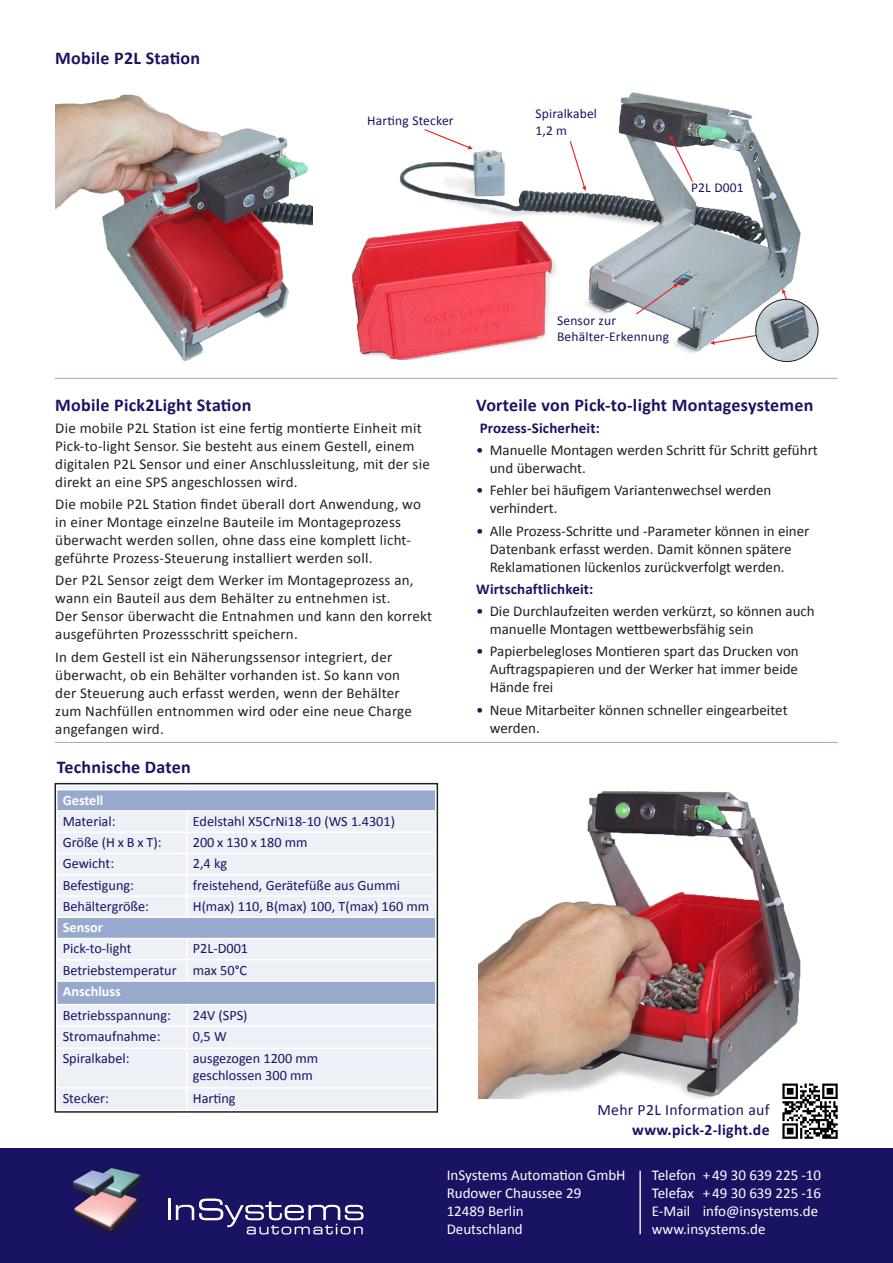
<style>
.page{position:relative;width:893px;height:1263px;background:#fff}
.page>*{position:absolute;margin:0;border:0;box-sizing:border-box;transform-origin:0 0}
.t1{font:700 18px "Calibri";letter-spacing:.015em;color:#191364}
.t2{font:15.75px "Calibri";letter-spacing:.02em;color:#191364}
.t3{font:700 15.75px "Calibri";letter-spacing:.02em;color:#191364}
.t4{font:15px/18px "Calibri";letter-spacing:.015em;color:#231f20}
.t5{font:15px/18px "Calibri";color:#fff}
.t6{font:700 15px "Calibri";letter-spacing:.01em;color:#191364}
.t7{font:14.25px/21.3px "Calibri";color:#191364;text-align:right}
.t8{font:700 14.25px "Calibri";color:#fff}
.t9{font:13.5px/16.2px "Calibri";letter-spacing:.015em;color:#191364}
.s1{color:#191364}
</style>
<div class="page">
<div style="left:0;top:1148px;width:893px;height:115px;background:#191364"></div>
<hr style="left:168px;top:1199px;width:3px;height:21px;background:#fff">
<svg style="left:176px;top:1198px;width:188px;height:36px"></svg>
<img style="left:73px;top:1168px;width:67px;height:63px">
<hr style="left:639px;top:1171px;width:2px;height:63px;background:#fff">
<hr style="left:55px;top:378px;width:783px;height:1px;background:#98a9ce">
<hr style="left:55px;top:742px;width:783px;height:1px;background:#98a9ce">
<div style="left:58px;top:786px;width:377px;height:324px;background:#edf0f6"></div>
<svg style="left:58px;top:790px;width:377px;height:148px;background:#d4dbea"></svg>
<div style="left:57px;top:981px;width:379px;height:24px;background:#98a9ce"></div>
<hr style="left:56px;top:789px;width:131px;height:1px;background:#fff">
<hr style="left:187px;top:789px;width:250px;height:1px;background:#fff">
<hr style="left:56px;top:810px;width:131px;height:2px;background:#fff">
<hr style="left:187px;top:810px;width:250px;height:2px;background:#fff">
<svg style="left:186px;top:812px;width:2px;height:19px"></svg>
<hr style="left:56px;top:831px;width:131px;height:2px;background:#fff">
<hr style="left:187px;top:831px;width:250px;height:2px;background:#fff">
<hr style="left:186px;top:833px;width:2px;height:20px;background:#fff">
<hr style="left:56px;top:853px;width:131px;height:1px;background:#fff">
<hr style="left:187px;top:853px;width:250px;height:1px;background:#fff">
<hr style="left:186px;top:854px;width:2px;height:20px;background:#fff">
<hr style="left:56px;top:874px;width:131px;height:1px;background:#fff">
<hr style="left:187px;top:874px;width:250px;height:1px;background:#fff">
<hr style="left:186px;top:875px;width:2px;height:20px;background:#fff">
<hr style="left:56px;top:895px;width:131px;height:2px;background:#fff">
<hr style="left:187px;top:895px;width:250px;height:2px;background:#fff">
<svg style="left:186px;top:897px;width:2px;height:19px"></svg>
<hr style="left:56px;top:916px;width:131px;height:2px;background:#fff">
<hr style="left:187px;top:916px;width:250px;height:2px;background:#fff">
<hr style="left:56px;top:938px;width:131px;height:1px;background:#fff">
<hr style="left:187px;top:938px;width:250px;height:1px;background:#fff">
<hr style="left:186px;top:939px;width:2px;height:20px;background:#fff">
<hr style="left:56px;top:959px;width:131px;height:1px;background:#fff">
<hr style="left:187px;top:959px;width:250px;height:1px;background:#fff">
<hr style="left:186px;top:960px;width:2px;height:20px;background:#fff">
<hr style="left:56px;top:980px;width:131px;height:2px;background:#fff">
<hr style="left:187px;top:980px;width:250px;height:2px;background:#fff">
<hr style="left:56px;top:1004px;width:131px;height:1px;background:#fff">
<hr style="left:187px;top:1004px;width:250px;height:1px;background:#fff">
<hr style="left:186px;top:1005px;width:2px;height:20px;background:#fff">
<hr style="left:56px;top:1025px;width:131px;height:2px;background:#fff">
<hr style="left:187px;top:1025px;width:250px;height:2px;background:#fff">
<hr style="left:186px;top:1027px;width:2px;height:20px;background:#fff">
<hr style="left:56px;top:1047px;width:131px;height:2px;background:#fff">
<hr style="left:187px;top:1047px;width:250px;height:2px;background:#fff">
<hr style="left:186px;top:1049px;width:2px;height:38px;background:#fff">
<hr style="left:56px;top:1087px;width:131px;height:2px;background:#fff">
<hr style="left:187px;top:1087px;width:250px;height:2px;background:#fff">
<hr style="left:186px;top:1089px;width:2px;height:21px;background:#fff">
<div style="left:55px;top:783px;width:383px;height:330px;border:2px solid #231f20"></div>
<img style="left:478px;top:791px;width:323px;height:307px">
<img style="left:55px;top:94px;width:258px;height:267px">
<svg style="left:782px;top:1083px;width:56px;height:56px"></svg>
<img style="left:352px;top:92px;width:467px;height:267px">
<svg style="left:710px;top:334px;width:48px;height:11px"></svg>
<svg style="left:670px;top:135px;width:24px;height:48px"></svg>
<svg style="left:635px;top:284px;width:43px;height:32px"></svg>
<img style="left:756px;top:299px;width:62px;height:63px;border-radius:31px">
<div style="left:755px;top:299px;width:63px;height:63px;border:1px solid #231f20;border-radius:50%"></div>
<p class="t1" style="left:55px;top:46px;width:146px">Mobile P2L Station</p>
<p class="t9" style="left:367px;top:112px;width:88px">Harting Stecker</p>
<p class="t9" style="left:535px;top:106px;width:63px">Spiralkabel<br>1,2 m</p>
<p class="t9" style="left:691px;top:180px;width:54px">P2L D001</p>
<p class="t1" style="left:55px;top:393px;width:198px">Mobile Pick2Light Station</p>
<p class="t4" style="left:55px;top:419px;width:376px">Die mobile P2L Station ist eine fertig montierte Einheit mit Pick-to-light Sensor. Sie besteht aus einem Gestell, einem digitalen P2L Sensor und einer Anschlussleitung, mit der sie direkt an eine SPS angeschlossen wird.</p>
<p class="t4" style="left:55px;top:495px;width:367px">Die mobile P2L Station findet überall dort Anwendung, wo in einer Montage einzelne Bauteile im Montageprozess überwacht werden sollen, ohne dass eine komplett licht&shy;geführte Prozess-Steuerung installiert werden soll.</p>
<p class="t4" style="left:55px;top:571px;width:378px">Der P2L Sensor zeigt dem Werker im Montageprozess an, wann ein Bauteil aus dem Behälter zu entnehmen ist.<br>Der Sensor überwacht die Entnahmen und kann den korrekt ausgeführten Prozessschritt speichern.</p>
<p class="t4" style="left:55px;top:648px;width:358px">In dem Gestell ist ein Näherungssensor integriert, der überwacht, ob ein Behälter vorhanden ist. So kann von der Steuerung auch erfasst werden, wenn der Behälter zum Nachfüllen entnommen wird oder eine neue Charge angefangen wird.</p>
<p class="t1" style="left:57px;top:755px;width:136px">Technische Daten</p>
<p class="t8" style="left:63px;top:791px;width:42px">Gestell</p>
<p class="t7" style="left:63px;top:810px;width:54px">Material:</p>
<p class="t7" style="left:193px;top:810px;width:204px">Edelstahl X5CrNi18-10 (WS 1.4301)</p>
<p class="t7" style="left:63px;top:832px;width:100px">Größe (H x B x T):</p>
<p class="t7" style="left:193px;top:832px;width:116px">200 x 130 x 180 mm</p>
<p class="t7" style="left:63px;top:853px;width:53px">Gewicht:</p>
<p class="t7" style="left:193px;top:853px;width:36px">2,4 kg</p>
<p class="t7" style="left:63px;top:874px;width:73px">Befestigung:</p>
<p class="t7" style="left:193px;top:874px;width:209px">freistehend, Gerätefüße aus Gummi</p>
<p class="t7" style="left:63px;top:895px;width:88px">Behältergröße:</p>
<p class="t7" style="left:193px;top:895px;width:238px">H(max) 110, B(max) 100, T(max) 160 mm</p>
<p class="t8" style="left:63px;top:918px;width:41px">Sensor</p>
<p class="t7" style="left:63px;top:938px;width:70px">Pick-to-light</p>
<p class="t7" style="left:63px;top:938px;width:187px">P2L-D001<br>Betriebstemperatur max 50°C</p>
<p class="t8" style="left:63px;top:982px;width:60px">Anschluss</p>
<p class="t7" style="left:63px;top:1004px;width:110px">Betriebsspannung:</p>
<p class="t7" style="left:193px;top:1004px;width:56px">24V (SPS)</p>
<p class="t7" style="left:63px;top:1025px;width:99px">Stromaufnahme:</p>
<p class="t7" style="left:193px;top:1025px;width:35px">0,5 W</p>
<p class="t7" style="left:63px;top:1048px;width:68px">Spiralkabel:</p>
<p class="t7" style="left:193px;top:1050px;width:127px;line-height:17.1px;text-align:left">ausgezogen 1200 mm geschlossen 300 mm</p>
<p class="t7" style="left:63px;top:1087px;width:48px">Stecker:</p>
<p class="t7" style="left:193px;top:1087px;width:44px">Harting</p>
<p class="t9" style="left:557px;top:312px;width:114px">Sensor zur<br>Behälter-Erkennung</p>
<p class="t1" style="left:476px;top:393px;width:339px">Vorteile von Pick-to-light Montagesystemen</p>
<p class="t6" style="left:480px;top:418px;width:122px">Prozess-Sicherheit:</p>
<p class="t4" style="left:490px;top:441px;width:330px;text-indent:-14px"><span class="s1">•</span> Manuelle Montagen werden Schritt für Schritt geführt und überwacht.</p>
<p class="t4" style="left:490px;top:481px;width:283px;text-indent:-14px"><span class="s1">•</span> Fehler bei häufigem Variantenwechsel werden verhindert.</p>
<p class="t4" style="left:490px;top:522px;width:321px;text-indent:-14px"><span class="s1">•</span> Alle Prozess-Schritte und -Parameter können in einer<br>Datenbank erfasst werden. Damit können spätere<br>Reklamationen lückenlos zurückverfolgt werden.</p>
<p class="t6" style="left:476px;top:579px;width:119px">Wirtschaftlichkeit:</p>
<p class="t4" style="left:490px;top:602px;width:327px;text-indent:-14px"><span class="s1">•</span> Die Durchlaufzeiten werden verkürzt, so können auch manuelle Montagen wettbewerbsfähig sein</p>
<p class="t4" style="left:490px;top:642px;width:310px;text-align:justify;text-indent:-14px"><span class="s1">•</span> Papierbelegloses Montieren spart das Drucken von Auftragspapieren und der Werker hat immer beide Hände frei</p>
<p class="t4" style="left:490px;top:701px;width:299px;text-indent:-14px"><span class="s1">•</span> Neue Mitarbeiter können schneller eingearbeitet werden.</p>
<p class="t2" style="left:597px;top:1099px;width:174px">Mehr P2L Information auf</p>
<p class="t3" style="left:632px;top:1119px;width:139px">www.pick-2-light.de</p>
<p class="t5" style="left:447px;top:1166px;width:180px">InSystems Automation GmbH<br>Rudower Chaussee 29<br>12489 Berlin<br>Deutschland</p>
<p class="t5" style="left:652px;top:1166px;width:171px">Telefon + 49 30 639 225 -10<br>Telefax + 49 30 639 225 -16<br>E-Mail info@insystems.de www.insystems.de</p>
</div>
